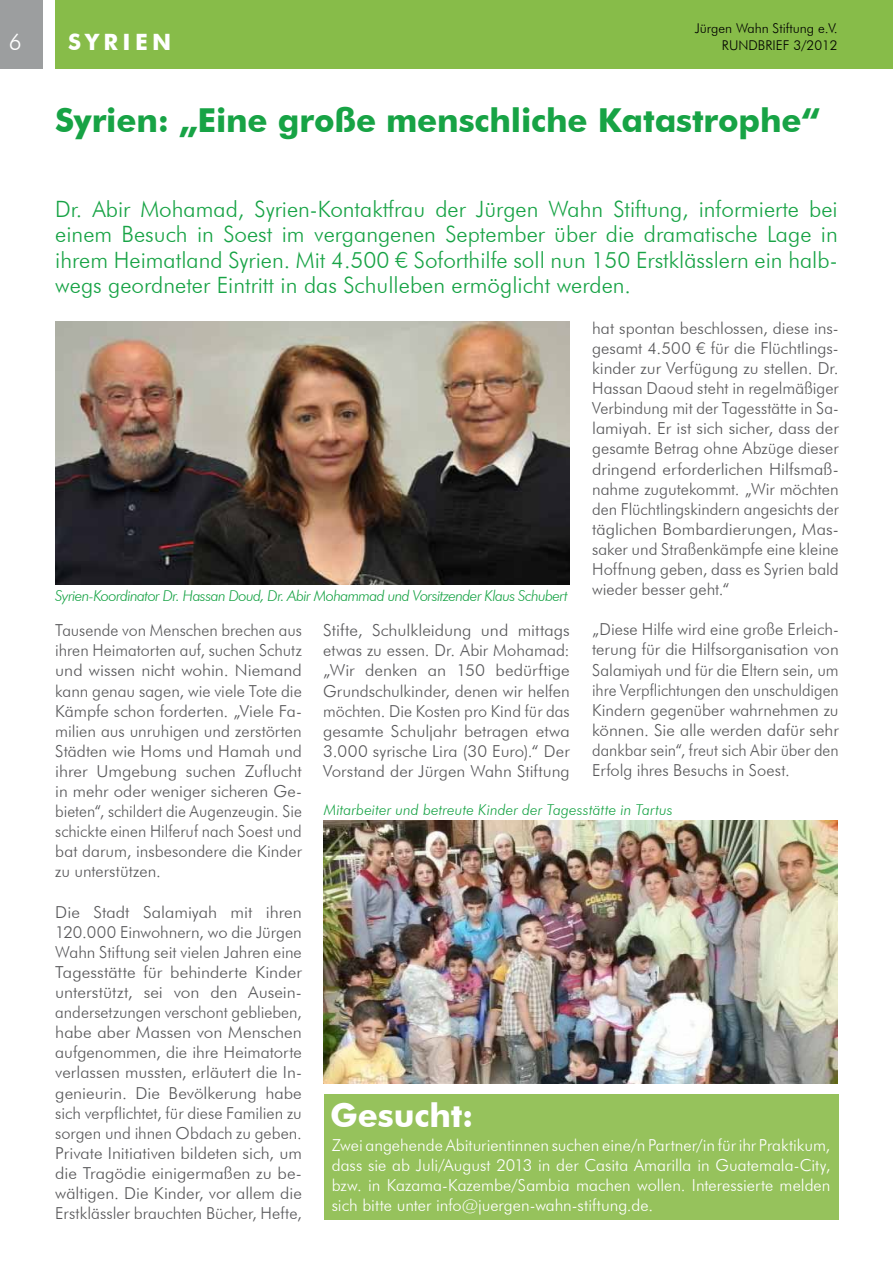
<style>
.page{position:relative;width:893px;height:1263px;background:#fff}
.page>*{position:absolute;margin:0;border:0;box-sizing:border-box;transform-origin:0 0}
.t1{font:700 33px "Futura BT";letter-spacing:-.005em;color:#17a345}
.t2{font:700 33px "Futura BT";letter-spacing:-.005em;color:#fff}
.t3{font:300 22.5px/25.5px "Futura BT";color:#17a345;text-align:justify}
.t4{font:700 22.5px "Futura BT";color:#fff}
.t5{font:300 22.5px "Futura BT";color:#fff}
.t6{font:300 16.5px/20.1px "Futura BT";color:#58585a;text-align:justify}
.t7{font:300 16.5px/20.1px "Futura BT";color:#58585a;text-align:justify;scale:1.05 1}
.t8{font:300 16.5px/20.1px "Futura BT";color:#fff;text-align:justify}
.t9{font:italic 300 15px "Futura BT";letter-spacing:-.035em;color:#17a345}
.t10{font:italic 300 15px "Futura BT";color:#17a345}
.t11{font:300 13.5px "Futura BT";color:#000}
</style>
<div class="page">
<div style="left:55px;top:0;width:838px;height:68px;background:#87bc49"></div>
<div style="left:0;top:0;width:43px;height:68px;background:#9c9e9f"></div>
<img style="left:55px;top:321px;width:515px;height:263px">
<img style="left:324px;top:821px;width:514px;height:262px">
<div style="left:324px;top:1094px;width:515px;height:126px;background:#96c25c"></div>
<p class="t11" style="left:695px;top:20px;width:145px">Jürgen Wahn Stiftung e.V.</p>
<h2 class="t5" style="left:9px;top:29px;width:14px">6</h2>
<h2 class="t4" style="left:68px;top:29px;width:53px">Syrien</h2>
<p class="t11" style="left:722px;top:37px;width:117px">RUNDBRIEF 3/2012</p>
<h1 class="t1" style="left:55px;top:100px;width:766px">Syrien: „Eine große menschliche Katastrophe“</h1>
<p class="t3" style="left:55px;top:196px;width:784px">Dr. Abir Mohamad, Syrien-Kontaktfrau der Jürgen Wahn Stiftung, informierte bei einem Besuch in Soest im vergangenen September über die dramatische Lage in ihrem Heimatland Syrien. Mit 4.500 € Soforthilfe soll nun 150 Erstklässlern ein halb&shy;wegs geordneter Eintritt in das Schulleben ermöglicht werden.</p>
<p class="t6" style="left:592px;top:318px;width:248px">hat spontan beschlossen, diese ins&shy;gesamt 4.500 € für die Flüchtlings&shy;kinder zur Verfügung zu stellen. Dr.<br>Hassan Daoud steht in regelmäßiger Verbindung mit der Tagesstätte in Sa&shy;lamiyah. Er ist sich sicher, dass der gesamte Betrag ohne Abzüge dieser dringend erforderlichen Hilfsmaß&shy;nahme zugutekommt. „Wir möchten den Flüchtlingskindern angesichts der täglichen Bombardierungen, Mas&shy;saker und Straßenkämpfe eine kleine Hoffnung geben, dass es Syrien bald wieder besser geht.“</p>
<p class="t6" style="left:592px;top:619px;width:248px">„Diese Hilfe wird eine große Erleich&shy;terung für die Hilfsorganisation von Salamiyah und für die Eltern sein, um ihre Verpflichtungen den unschuldigen Kindern gegenüber wahrnehmen zu können. Sie alle werden dafür sehr dankbar sein“, freut sich Abir über den Erfolg ihres Besuchs in Soest.</p>
<p class="t9" style="left:55px;top:587px;width:514px">Syrien-Koordinator Dr. Hassan Doud, Dr. Abir Mohammad und Vorsitzender Klaus Schubert</p>
<p class="t7" style="left:323px;top:620px;width:236px">Stifte, Schulkleidung und mittags etwas zu essen. Dr. Abir Mohamad: „Wir denken an 150 bedürftige Grundschulkinder, denen wir helfen möchten. Die Kosten pro Kind für das gesamte Schuljahr betragen etwa 3.000 syrische Lira (30 Euro).“ Der Vorstand der Jürgen Wahn Stiftung</p>
<p class="t6" style="left:55px;top:620px;width:248px">Tausende von Menschen brechen aus ihren Heimatorten auf, suchen Schutz und wissen nicht wohin. Niemand kann genau sagen, wie viele Tote die Kämpfe schon forderten. „Viele Fa&shy;milien aus unruhigen und zerstörten Städten wie Homs und Hamah und ihrer Umgebung suchen Zuflucht in mehr oder weniger sicheren Ge&shy;bieten“, schildert die Augenzeugin. Sie schickte einen Hilferuf nach Soest und bat darum, insbesondere die Kinder zu unterstützen.</p>
<p class="t7" style="left:55px;top:901px;width:236px">Die Stadt Salamiyah mit ihren 120.000 Einwohnern, wo die Jürgen Wahn Stiftung seit vielen Jahren eine Tagesstätte für behinderte Kinder unterstützt, sei von den Ausein&shy;andersetzungen verschont geblieben, habe aber Massen von Menschen aufgenommen, die ihre Heimatorte verlassen mussten, erläutert die In&shy;genieurin. Die Bevölkerung habe sich verpflichtet, für diese Familien zu sorgen und ihnen Obdach zu geben.<br>Private Initiativen bildeten sich, um die Tragödie einigermaßen zu be&shy;wältigen. Die Kinder, vor allem die Erstklässler brauchten Bücher, Hefte,</p>
<p class="t10" style="left:324px;top:800px;width:350px">Mitarbeiter und betreute Kinder der Tagesstätte in Tartus</p>
<h1 class="t2" style="left:330px;top:1095px;width:145px">Gesucht:</h1>
<p class="t8" style="left:332px;top:1135px;width:500px">Zwei angehende Abiturientinnen suchen eine/n Partner/in für ihr Praktikum, dass sie ab Juli/August 2013 in der Casita Amarilla in Guatemala-City, bzw. in Kazama-Kazembe/Sambia machen wollen. Interessierte melden sich bitte unter info@juergen-wahn-stiftung.de.</p>
</div>
